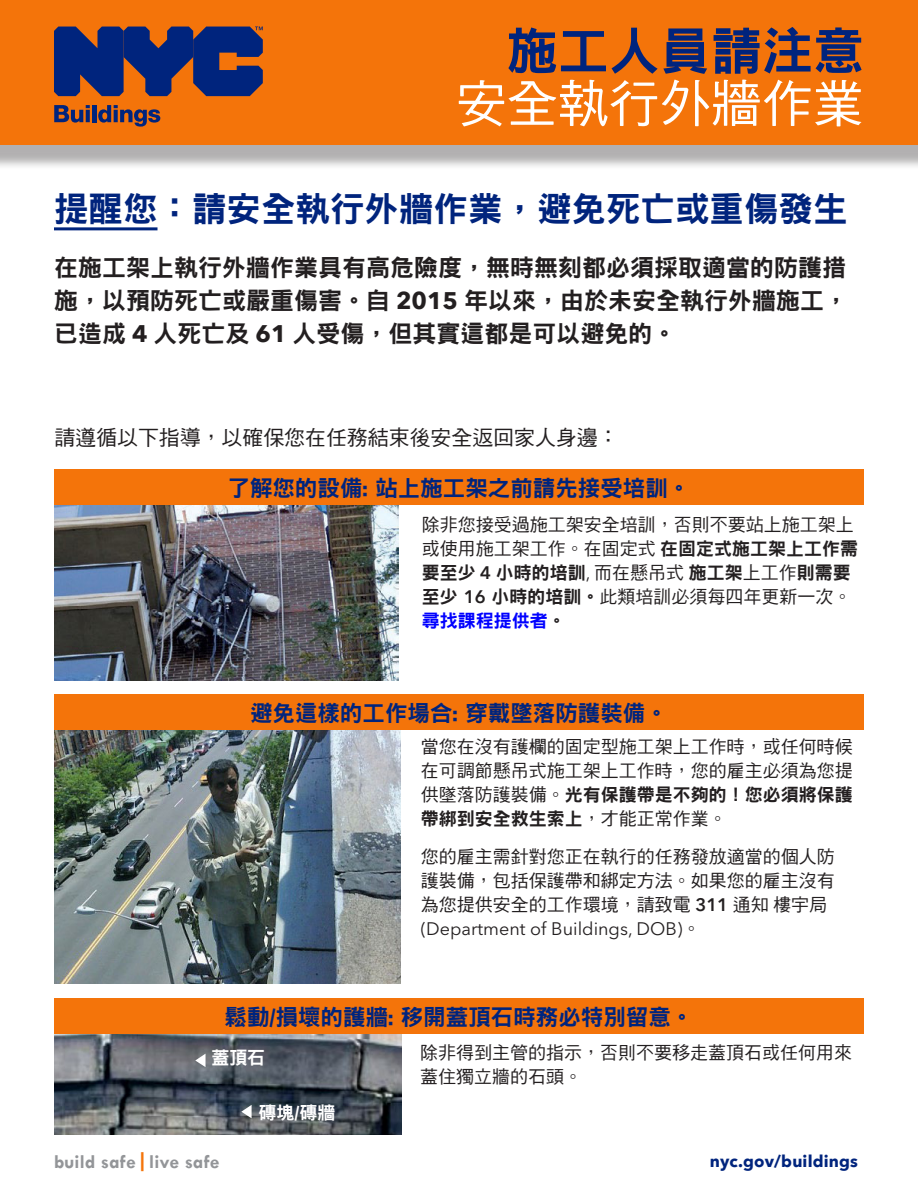
<style>
.page{position:relative;width:918px;height:1188px;background:#fff}
.page>*{position:absolute;margin:0;border:0;box-sizing:border-box;transform-origin:0 0}
.t1{font:51px "DF Hei Std W5";color:#fff}
.t2{font:51px "DF Hei Std W9";color:#00247d}
.t3{font:34.5px "DF Hei Std W9";color:#00247d}
.t4{font:24px/33px "DF Hei Std W9";color:#231f20;text-align:justify}
.t5{font:22.5px "DF Hei Std W9";color:#00247d}
.t6{font:21px "DF Hei Std W5";letter-spacing:-.005em;color:#231f20}
.t7{font:700 19.5px "Tw Cen";letter-spacing:.01em;color:#939598}
.t8{font:18px/24px "DF Hei Std W5";color:#231f20}
.t9{font:18px "DF Hei Std W9";letter-spacing:-.005em;color:#fff}
.t10{font:700 16.5px "Avenir Next";letter-spacing:.01em;color:#00247d}
.s1{font-family:"Avenir Next";font-weight:700}
.s2{font-family:"DF Hei Std W9"}
.s3{font-family:"Avenir Next LT Pro";font-weight:600}
.s4{font-family:"Avenir Next LT Pro"}
.s5{font-family:"DF Hei Std W9";color:#00f}
.s6{font-size:22.5px;color:#f4740a}
</style>
<div class="page">
<div style="left:0;top:0;width:918px;height:170px;background:#231f20;opacity:.35"></div>
<div style="left:0;top:0;width:918px;height:145px;background:#f4740a"></div>
<img style="left:54px;top:730px;width:346px;height:254px">
<img style="left:54px;top:505px;width:345px;height:175px">
<div style="left:54px;top:469px;width:810px;height:36px;background:#f4740a"></div>
<div style="left:54px;top:695px;width:810px;height:35px;background:#f4740a"></div>
<hr style="left:54px;top:227px;width:104px;height:3px;background:#00247d">
<img style="left:54px;top:1034px;width:348px;height:101px">
<svg style="left:241px;top:1105px;width:11px;height:13px"></svg>
<svg style="left:195px;top:1054px;width:11px;height:13px"></svg>
<div style="left:54px;top:998px;width:810px;height:36px;background:#f4740a"></div>
<svg style="left:54px;top:27px;width:209px;height:69px"></svg>
<svg style="left:54px;top:105px;width:36px;height:18px"></svg>
<hr style="left:92px;top:105px;width:4px;height:17px;background:#00247d">
<svg style="left:98px;top:105px;width:62px;height:22px"></svg>
<p class="t2" style="left:507px;top:23px;width:358px">施工人員請注意</p>
<p class="t1" style="left:456px;top:76px;width:409px">安全執行外牆作業</p>
<p class="t3" style="left:54px;top:190px;width:795px">提醒您：請安全執行外牆作業，避免死亡或重傷發生</p>
<p class="t4" style="left:54px;top:250px;width:796px">在施工架上執行外牆作業具有高危險度，無時無刻都必須採取適當的防護措施，以預防死亡或嚴重傷害。自 <span class="s1">2015</span> 年以來，由於未安全執行外牆施工，已造成 <span class="s1">4</span> 人死亡及 <span class="s1">61</span> 人受傷，但其實這都是可以避免的。</p>
<p class="t6" style="left:54px;top:426px;width:566px">請遵循以下指導，以確保您在任務結束後安全返回家人身邊：</p>
<p class="t5" style="left:228px;top:476px;width:464px">了解您的設備: 站上施工架之前請先接受培訓。</p>
<p class="t8" style="left:422px;top:512px;width:438px">除非您接受過施工架安全培訓，否則不要站上施工架上或使用施工架工作。在固定式<span class="s2">在固定式施工架上工作需要至少</span> <span class="s3">4</span> <span class="s2">小時的培訓</span><span class="s4">,</span> 而在懸吊式<span class="s2">施工架</span>上工作<span class="s2">則需要至少</span> <span class="s3">16</span> <span class="s2">小時的培訓。</span>此類培訓必須每四年更新一次。<span class="s5">尋找課程提供者</span><span class="s2">。</span></p>
<p class="t5" style="left:250px;top:701px;width:419px">避免這樣的工作場合: 穿戴墜落防護裝備。</p>
<p class="t8" style="left:421px;top:734px;width:434px;text-align:justify">當您在沒有護欄的固定型施工架上工作時，或任何時候在可調節懸吊式施工架上工作時，您的雇主必須為您提供墜落防護裝備。<span class="s2">光有保護帶是不夠的！您必須將保護帶綁到安全救生索上</span>，才能正常作業。</p>
<p class="t8" style="left:421px;top:844px;width:416px">您的雇主需針對您正在執行的任務發放適當的個人防護裝備，包括保護帶和綁定方法。如果您的雇主沒有為您提供安全的工作環境，請致電 <span class="s3">311</span> 通知樓宇局<span class="s4">(Department of Buildings, DOB)</span>。</p>
<p class="t5" style="left:225px;top:1005px;width:470px">鬆動/損壞的護牆: 移開蓋頂石時務必特別留意。</p>
<p class="t9" style="left:212px;top:1048px;width:55px">蓋頂石</p>
<p class="t9" style="left:258px;top:1102px;width:79px">磚塊/磚牆</p>
<p class="t8" style="left:420px;top:1040px;width:433px">除非得到主管的指示，否則不要移走蓋頂石或任何用來蓋住獨立牆的石頭。</p>
<p class="t7" style="left:54px;top:1150px;width:167px">build safe<span class="s6">|</span>live safe</p>
<p class="t10" style="left:710px;top:1147px;width:150px">nyc.gov/buildings</p>
</div>
